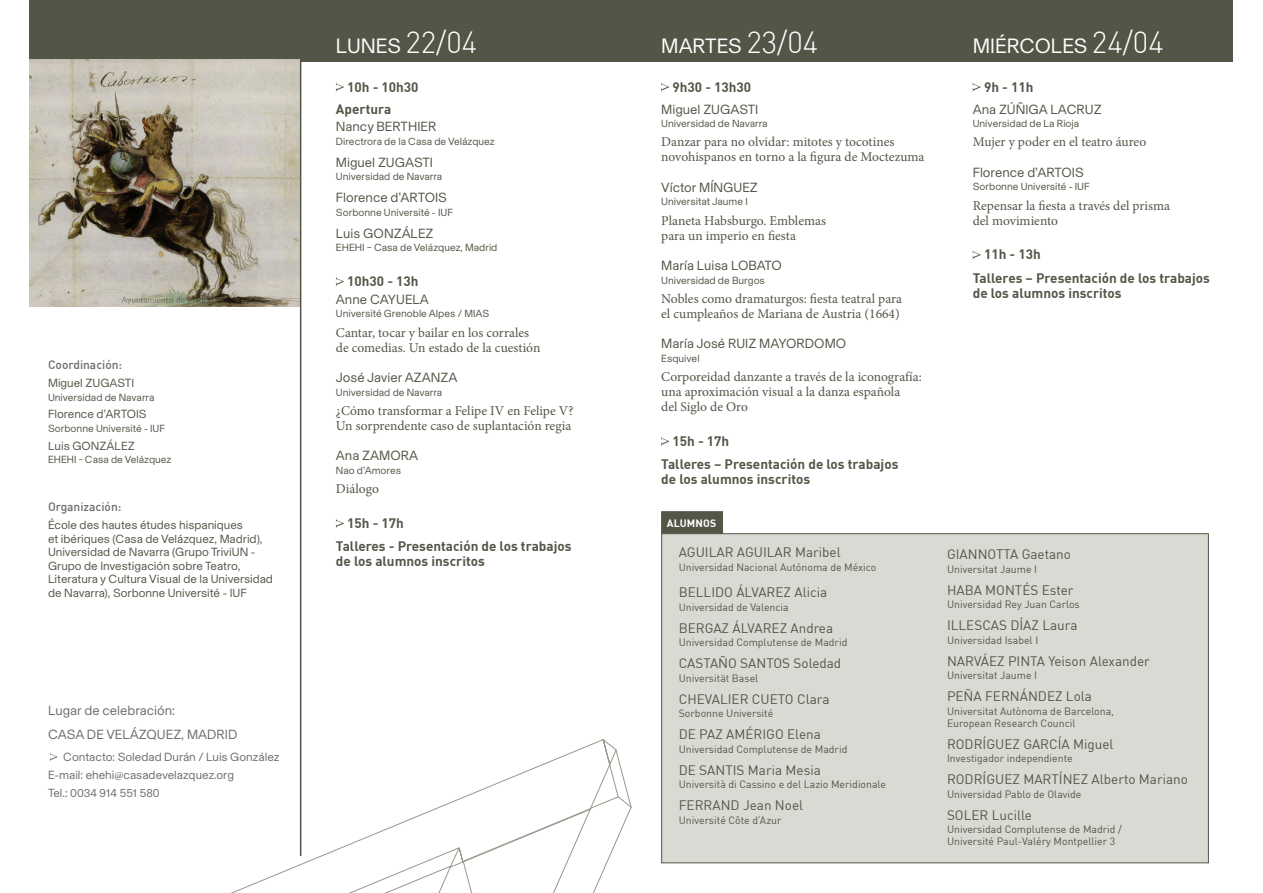
<style>
.page{position:relative;width:1263px;height:893px;background:#fff}
.page>*{position:absolute;margin:0;border:0;box-sizing:border-box;transform-origin:0 0}
.Día{font:21px "Basel";color:#fff}
.t1{font:13.5px/15px "Minion Pro";color:#535647}
.Nombre{font:13.5px "DIN";color:#535647}
.Nombre-2{font:13.5px "Basel";color:#535647}
.Nombre-3{font:700 13.5px/15px "DIN";color:#535647}
.Hora{font:700 13.5px "DIN";color:#535647}
.Fecha{font:13.5px "Basel";color:#6c6d70}
.t2{font:12px/13.5px "Basel";color:#535647}
.t3{font:12px "Basel";color:#6c6d70}
.t4{font:500 12px "DIN";color:#6c6d70}
.Nombre-4{font:10.5px/12px "DIN";color:#535647}
.Nombre-5{font:10.5px "Basel";color:#535647}
.t5{font:700 10.5px "DIN";letter-spacing:.015em;color:#fff}
.s1{font-family:"Minion Pro"}
.s2{font-family:"DIN";font-weight:300;font-size:30px}
</style>
<div class="page">
<svg style="left:466px;top:749px;width:163px;height:47px"></svg>
<svg style="left:231px;top:796px;width:401px;height:97px"></svg>
<div style="left:30px;top:0;width:1203px;height:62px;background:#535647"></div>
<svg style="left:661px;top:83px;width:8px;height:9px"></svg>
<svg style="left:661px;top:437px;width:8px;height:9px"></svg>
<svg style="left:973px;top:83px;width:8px;height:8px"></svg>
<svg style="left:973px;top:251px;width:8px;height:8px"></svg>
<svg style="left:336px;top:83px;width:8px;height:9px"></svg>
<svg style="left:336px;top:277px;width:8px;height:9px"></svg>
<svg style="left:336px;top:519px;width:8px;height:9px"></svg>
<svg style="left:50px;top:752px;width:8px;height:9px"></svg>
<img style="left:30px;top:60px;width:270px;height:246px">
<hr style="left:300px;top:45px;width:1px;height:811px;background:#535647">
<div style="left:661px;top:511px;width:62px;height:26px;background:#535647;border:1px solid #535647"></div>
<div style="left:661px;top:533px;width:548px;height:330px;background:#dbd9d4;border:1px solid #535647"></div>
<p class="t4" style="left:48px;top:357px;width:76px">Coordinación:</p>
<p class="t2" style="left:48px;top:376px;width:88px">Miguel ZUGASTI</p>
<p class="Nombre-5" style="left:48px;top:390px;width:108px">Universidad de Navarra</p>
<p class="t2" style="left:48px;top:407px;width:100px">Florence d’ARTOIS</p>
<p class="Nombre-5" style="left:48px;top:421px;width:119px">Sorbonne Université - IUF</p>
<p class="t2" style="left:48px;top:438px;width:88px">Luis GONZÁLEZ</p>
<p class="Nombre-5" style="left:48px;top:452px;width:125px">EHEHI - Casa de Velázquez</p>
<p class="t4" style="left:48px;top:499px;width:75px">Organización:</p>
<p class="t2" style="left:48px;top:518px;width:226px">École des hautes études hispaniques<br>et ibériques (Casa de Velázquez, Madrid), Universidad de Navarra (Grupo TriviUN - Grupo de Investigación sobre Teatro, Literatura y Cultura Visual de la Universidad de Navarra), Sorbonne Université - IUF</p>
<p class="Fecha" style="left:48px;top:700px;width:129px">Lugar de celebración:</p>
<p class="Fecha" style="left:48px;top:725px;width:191px">CASA DE VELÁZQUEZ, MADRID</p>
<p class="t3" style="left:63px;top:749px;width:218px">Contacto: Soledad Durán / Luis González</p>
<p class="t3" style="left:48px;top:766px;width:188px">E-mail: ehehi<span class="s1">@</span>casadevelazquez.org</p>
<p class="t3" style="left:48px;top:784px;width:113px">Tel.: 0034 914 551 580</p>
<p class="Día" style="left:336px;top:31px;width:143px">LUNES <span class="s2">22/04</span></p>
<p class="Día" style="left:661px;top:31px;width:158px">MARTES <span class="s2">23/04</span></p>
<p class="Día" style="left:973px;top:31px;width:193px">MIÉRCOLES <span class="s2">24/04</span></p>
<p class="Hora" style="left:672px;top:78px;width:80px">9h30 - 13h30</p>
<p class="Nombre-2" style="left:661px;top:100px;width:99px">Miguel ZUGASTI</p>
<p class="Nombre-5" style="left:661px;top:116px;width:108px">Universidad de Navarra</p>
<p class="t1" style="left:661px;top:135px;width:265px">Danzar para no olvidar: mitotes y tocotines novohispanos en torno a la figura de Moctezuma</p>
<p class="Nombre-2" style="left:661px;top:178px;width:98px">Víctor MÍNGUEZ</p>
<p class="Nombre-5" style="left:661px;top:194px;width:88px">Universitat Jaume I</p>
<p class="t1" style="left:661px;top:213px;width:166px">Planeta Habsburgo. Emblemas para un imperio en fiesta</p>
<p class="Nombre-2" style="left:661px;top:256px;width:122px">María Luisa LOBATO</p>
<p class="Nombre-5" style="left:661px;top:273px;width:105px">Universidad de Burgos</p>
<p class="t1" style="left:661px;top:291px;width:242px">Nobles como dramaturgos: fiesta teatral para el cumpleaños de Mariana de Austria (1664)</p>
<p class="Nombre-2" style="left:661px;top:334px;width:187px">María José RUIZ MAYORDOMO</p>
<p class="Nombre-5" style="left:661px;top:351px;width:40px">Esquivel</p>
<p class="t1" style="left:661px;top:369px;width:262px">Corporeidad danzante a través de la iconografía: una aproximación visual a la danza española<br>del Siglo de Oro</p>
<p class="Hora" style="left:672px;top:432px;width:58px">15h - 17h</p>
<p class="Nombre-3" style="left:661px;top:456px;width:239px">Talleres – Presentación de los trabajos de los alumnos inscritos</p>
<p class="Hora" style="left:347px;top:78px;width:73px">10h - 10h30</p>
<p class="Nombre-3" style="left:336px;top:101px;width:57px">Apertura</p>
<p class="Nombre-2" style="left:336px;top:117px;width:102px">Nancy BERTHIER</p>
<p class="Nombre-5" style="left:336px;top:134px;width:160px">Directrora de la Casa de Velázquez</p>
<p class="Nombre-2" style="left:336px;top:153px;width:99px">Miguel ZUGASTI</p>
<p class="Nombre-5" style="left:336px;top:169px;width:108px">Universidad de Navarra</p>
<p class="Nombre-2" style="left:336px;top:188px;width:113px">Florence d’ARTOIS</p>
<p class="Nombre-5" style="left:336px;top:205px;width:119px">Sorbonne Université - IUF</p>
<p class="Nombre-2" style="left:336px;top:224px;width:99px">Luis GONZÁLEZ</p>
<p class="Nombre-5" style="left:336px;top:240px;width:163px">EHEHI – Casa de Velázquez, Madrid</p>
<p class="Hora" style="left:347px;top:272px;width:73px">10h30 - 13h</p>
<p class="Nombre-2" style="left:336px;top:290px;width:95px">Anne CAYUELA</p>
<p class="Nombre-5" style="left:336px;top:306px;width:155px">Université Grenoble Alpes / MIAS</p>
<p class="t1" style="left:336px;top:325px;width:206px">Cantar, tocar y bailar en los corrales de comedias. Un estado de la cuestión</p>
<p class="Nombre-2" style="left:336px;top:368px;width:123px">José Javier AZANZA</p>
<p class="Nombre-5" style="left:336px;top:385px;width:108px">Universidad de Navarra</p>
<p class="t1" style="left:336px;top:403px;width:239px">¿Cómo transformar a Felipe IV en Felipe V?<br>Un sorprendente caso de suplantación regia</p>
<p class="Nombre-2" style="left:336px;top:446px;width:84px">Ana ZAMORA</p>
<p class="Nombre-5" style="left:336px;top:463px;width:67px">Nao d’Amores</p>
<p class="t1" style="left:336px;top:481px;width:44px">Diálogo</p>
<p class="Hora" style="left:347px;top:514px;width:58px">15h - 17h</p>
<p class="Nombre-3" style="left:336px;top:538px;width:237px">Talleres - Presentación de los trabajos de los alumnos inscritos</p>
<p class="Hora" style="left:984px;top:78px;width:51px">9h - 11h</p>
<p class="Nombre-2" style="left:973px;top:100px;width:130px">Ana ZÚÑIGA LACRUZ</p>
<p class="Nombre-5" style="left:973px;top:116px;width:108px">Universidad de La Rioja</p>
<p class="t1" style="left:973px;top:135px;width:175px">Mujer y poder en el teatro áureo</p>
<p class="Nombre-2" style="left:973px;top:163px;width:113px">Florence d’ARTOIS</p>
<p class="Nombre-5" style="left:973px;top:179px;width:119px">Sorbonne Université - IUF</p>
<p class="t1" style="left:973px;top:198px;width:199px">Repensar la fiesta a través del prisma del movimiento</p>
<p class="Hora" style="left:984px;top:246px;width:58px">11h - 13h</p>
<p class="Nombre-3" style="left:973px;top:270px;width:239px">Talleres – Presentación de los trabajos de los alumnos inscritos</p>
<p class="t5" style="left:667px;top:516px;width:51px">ALUMNOS</p>
<p class="Nombre" style="left:679px;top:544px;width:163px">AGUILAR AGUILAR Maribel</p>
<p class="Nombre-4" style="left:679px;top:561px;width:199px">Universidad Nacional Autónoma de México</p>
<p class="Nombre" style="left:679px;top:584px;width:150px">BELLIDO ÁLVAREZ Alicia</p>
<p class="Nombre-4" style="left:679px;top:601px;width:112px">Universidad de Valencia</p>
<p class="Nombre" style="left:679px;top:619px;width:156px">BERGAZ ÁLVAREZ Andrea</p>
<p class="Nombre-4" style="left:679px;top:636px;width:170px">Universidad Complutense de Madrid</p>
<p class="Nombre" style="left:679px;top:655px;width:164px">CASTAÑO SANTOS Soledad</p>
<p class="Nombre-4" style="left:679px;top:672px;width:81px">Universität Basel</p>
<p class="Nombre" style="left:679px;top:690px;width:152px">CHEVALIER CUETO Clara</p>
<p class="Nombre-4" style="left:679px;top:707px;width:96px">Sorbonne Université</p>
<p class="Nombre" style="left:679px;top:726px;width:144px">DE PAZ AMÉRIGO Elena</p>
<p class="Nombre-4" style="left:679px;top:743px;width:170px">Universidad Complutense de Madrid</p>
<p class="Nombre" style="left:679px;top:761px;width:144px">DE SANTIS Maria Mesia</p>
<p class="Nombre-4" style="left:679px;top:778px;width:209px">Università di Cassino e del Lazio Meridionale</p>
<p class="Nombre" style="left:679px;top:797px;width:126px">FERRAND Jean Noel</p>
<p class="Nombre-4" style="left:679px;top:814px;width:104px">Université Côte d’Azur</p>
<p class="Nombre" style="left:947px;top:546px;width:125px">GIANNOTTA Gaetano</p>
<p class="Nombre-4" style="left:947px;top:563px;width:92px">Universitat Jaume I</p>
<p class="Nombre" style="left:947px;top:581px;width:128px">HABA MONTÉS Ester</p>
<p class="Nombre-4" style="left:947px;top:598px;width:134px">Universidad Rey Juan Carlos</p>
<p class="Nombre" style="left:947px;top:617px;width:132px">ILLESCAS DÍAZ Laura</p>
<p class="Nombre-4" style="left:947px;top:634px;width:93px">Universidad Isabel I</p>
<p class="Nombre" style="left:947px;top:652px;width:204px">NARVÁEZ PINTA Yeison Alexander</p>
<p class="Nombre-4" style="left:947px;top:669px;width:92px">Universitat Jaume I</p>
<p class="Nombre" style="left:947px;top:688px;width:146px">PEÑA FERNÁNDEZ Lola</p>
<p class="Nombre-4" style="left:947px;top:705px;width:169px">Universitat Autònoma de Barcelona,<br>European Research Council</p>
<p class="Nombre" style="left:947px;top:735px;width:168px">RODRÍGUEZ GARCÍA Miguel</p>
<p class="Nombre-4" style="left:947px;top:752px;width:127px">Investigador independiente</p>
<p class="Nombre" style="left:947px;top:771px;width:242px">RODRÍGUEZ MARTÍNEZ Alberto Mariano</p>
<p class="Nombre-4" style="left:947px;top:788px;width:136px">Universidad Pablo de Olavide</p>
<p class="Nombre" style="left:947px;top:806px;width:86px">SOLER Lucille</p>
<p class="Nombre-4" style="left:947px;top:823px;width:176px">Universidad Complutense de Madrid /<br>Université Paul-Valéry Montpellier 3</p>
</div>
